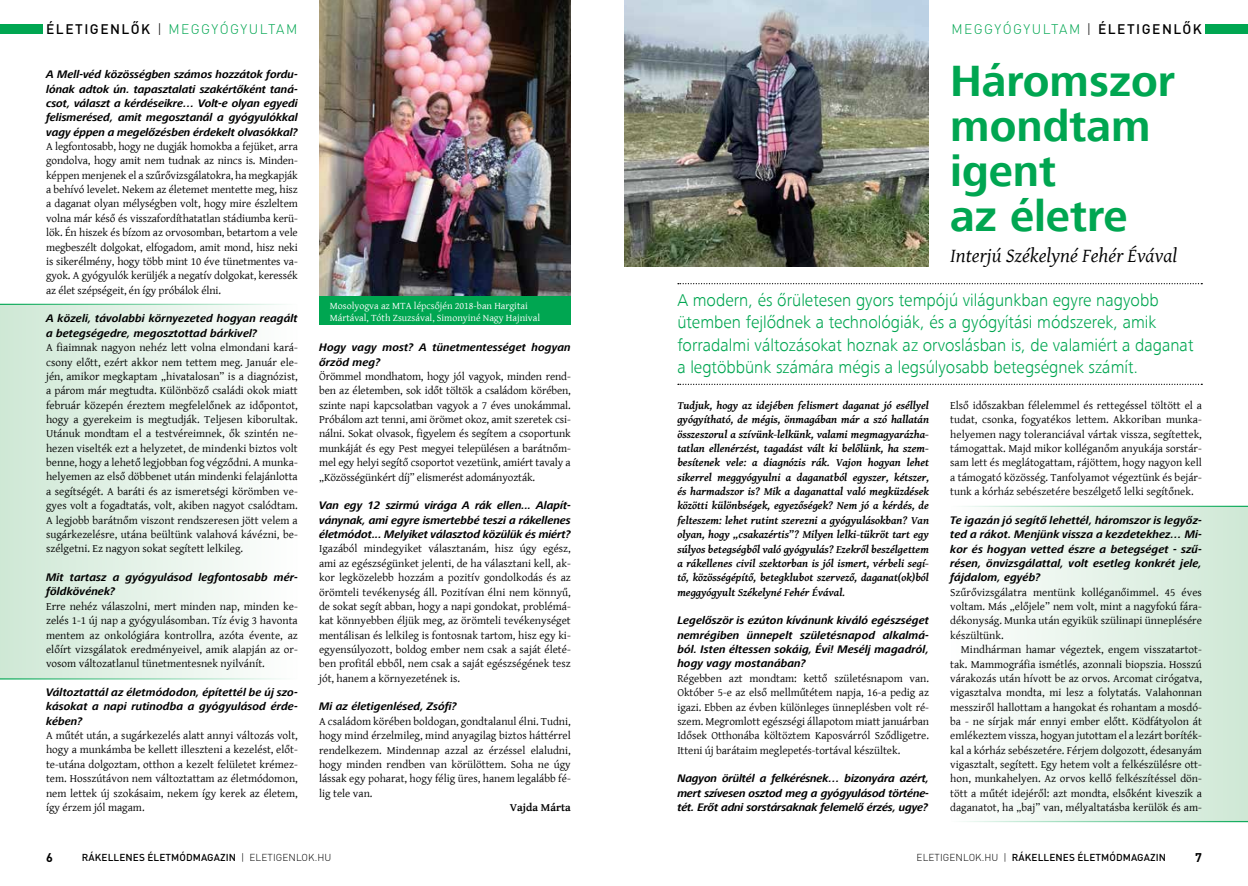
<style>
.page{position:relative;width:1248px;height:886px;background:#fff}
.page>*{position:absolute;margin:0;border:0;box-sizing:border-box;transform-origin:0 0}
.t1{font:700 45px/45px "ZEISS Frutiger Next W1 G";color:#00a651}
.t2{font:italic 20px "Gentium Basic";color:#000}
.t3{font:300 17.5px/22.5px "ZEISS Frutiger Next W1 G";color:#00a651}
.t4{font:300 13.75px "DIN Pro";letter-spacing:.11em;color:#00a651}
.t5{font:700 12.5px "DIN Pro";color:#000}
.t6{font:11.25px/14.4px "Gentium Basic";color:#000;text-align:justify}
.t7{font:italic 700 11.25px/14.4px "ZEISS Frutiger Next W1 G";color:#000;text-align:justify}
.t8{font:italic 700 11.25px/14.4px "Gentium Basic";color:#000;text-align:justify}
.t9{font:700 11.25px "Gentium Basic";color:#000}
.t10{font:10px/12px "Gentium Basic";color:#fff}
.t11{font:500 10px "DIN Pro";letter-spacing:.01em;color:#000}
.s1{font-weight:500;color:#000}
.s2{color:#000}
.s3{font-weight:300}
</style>
<div class="page">
<svg style="left:962px;top:506px;width:285px;height:316px"></svg>
<svg style="left:0;top:304px;width:286px;height:375px"></svg>
<svg style="left:678px;top:283px;width:524px;height:1px"></svg>
<svg style="left:678px;top:384px;width:524px;height:1px"></svg>
<div style="left:0;top:24px;width:43px;height:10px;background:#00a651"></div>
<div style="left:1205px;top:24px;width:42px;height:10px;background:#00a651"></div>
<img style="left:624px;top:0;width:304px;height:267px">
<img style="left:319px;top:0;width:251px;height:297px">
<div style="left:319px;top:297px;width:251px;height:28px;background:#00a651"></div>
<p class="t4" style="left:46px;top:20px;width:253px"><span class="s1">ÉLETIGENLŐK</span> <span class="s2">|</span> MEGGYÓGYULTAM</p>
<p class="t4" style="left:951px;top:20px;width:252px">MEGGYÓGYULTAM <span class="s2">|</span> <span class="s1">ÉLETIGENLŐK</span></p>
<p class="t7" style="left:46px;top:68px;width:253px">A Mell-véd közösségben számos hozzátok fordu&shy;lónak adtok ún. tapasztalati szakértőként taná&shy;csot, választ a kérdéseikre… Volt-e olyan egyedi felismerésed, amit megosztanál a gyógyulókkal vagy éppen a megelőzésben érdekelt olvasókkal?</p>
<p class="t6" style="left:46px;top:139px;width:253px">A legfontosabb, hogy ne dugják homokba a fejüket, arra gondolva, hogy amit nem tudnak az nincs is. Minden&shy;képpen menjenek el a szűrővizsgálatokra, ha megkapják a behívó levelet. Nekem az életemet mentette meg, hisz a daganat olyan mélységben volt, hogy mire észleltem volna már késő és visszafordíthatatlan stádiumba kerü&shy;lök. Én hiszek és bízom az orvosomban, betartom a vele megbeszélt dolgokat, elfogadom, amit mond, hisz neki is sikerélmény, hogy több mint 10 éve tünetmentes va&shy;gyok. A gyógyulók kerüljék a negatív dolgokat, keressék az élet szépségeit, én így próbálok élni.</p>
<p class="t7" style="left:46px;top:312px;width:253px">A közeli, távolabbi környezeted hogyan reagált a betegségedre, megosztottad bárkivel?</p>
<p class="t6" style="left:46px;top:340px;width:253px">A fiaimnak nagyon nehéz lett volna elmondani kará&shy;csony előtt, ezért akkor nem tettem meg. Január ele&shy;jén, amikor megkaptam „hivatalosan” is a diagnózist, a párom már megtudta. Különböző családi okok miatt február közepén éreztem megfelelőnek az időpontot, hogy a gyerekeim is megtudják. Teljesen kiborultak.<br>Utánuk mondtam el a testvéreimnek, ők szintén ne&shy;hezen viselték ezt a helyzetet, de mindenki biztos volt benne, hogy a lehető legjobban fog végződni. A munka&shy;helyemen az első döbbenet után mindenki felajánlotta a segítségét. A baráti és az ismeretségi körömben ve&shy;gyes volt a fogadtatás, volt, akiben nagyot csalódtam.<br>A legjobb barátnőm viszont rendszeresen jött velem a sugárkezelésre, utána beültünk valahová kávézni, be&shy;szélgetni. Ez nagyon sokat segített lelkileg.</p>
<p class="t7" style="left:46px;top:570px;width:253px">Mit tartasz a gyógyulásod legfontosabb mér&shy;földkövének?</p>
<p class="t6" style="left:46px;top:599px;width:253px">Erre nehéz válaszolni, mert minden nap, minden ke&shy;zelés 1-1 új nap a gyógyulásomban. Tíz évig 3 havonta mentem az onkológiára kontrollra, azóta évente, az előírt vizsgálatok eredményeivel, amik alapján az or&shy;vosom változatlanul tünetmentesnek nyilvánít.</p>
<p class="t7" style="left:46px;top:685px;width:253px">Változtattál az életmódodon, építettél be új szo&shy;kásokat a napi rutinodba a gyógyulásod érde&shy;kében?</p>
<p class="t6" style="left:46px;top:728px;width:253px">A műtét után, a sugárkezelés alatt annyi változás volt, hogy a munkámba be kellett illeszteni a kezelést, előt&shy;te-utána dolgoztam, otthon a kezelt felületet krémez&shy;tem. Hosszútávon nem változtattam az életmódomon, nem lettek új szokásaim, nekem így kerek az életem, így érzem jól magam.</p>
<p class="t10" style="left:330px;top:300px;width:212px">Mosolyogva az MTA lépcsőjén 2018-ban Hargitai<br>Mártával, Tóth Zsuzsával, Simonyiné Nagy Hajnival</p>
<p class="t7" style="left:319px;top:341px;width:253px">Hogy vagy most? A tünetmentességet hogyan őrzöd meg?</p>
<p class="t6" style="left:319px;top:369px;width:253px">Örömmel mondhatom, hogy jól vagyok, minden rend&shy;ben az életemben, sok időt töltök a családom körében, szinte napi kapcsolatban vagyok a 7 éves unokámmal.<br>Próbálom azt tenni, ami örömet okoz, amit szeretek csi&shy;nálni. Sokat olvasok, figyelem és segítem a csoportunk munkáját és egy Pest megyei településen a barátnőm&shy;mel egy helyi segítő csoportot vezetünk, amiért tavaly a „Közösségünkért díj” elismerést adományozták.</p>
<p class="t7" style="left:319px;top:499px;width:253px">Van egy 12 szirmú virága A rák ellen... Alapít&shy;ványnak, ami egyre ismertebbé teszi a rákellenes életmódot... Melyiket választod közülük és miért?</p>
<p class="t6" style="left:319px;top:541px;width:253px">Igazából mindegyiket választanám, hisz úgy egész, ami az egészségünket jelenti, de ha választani kell, ak&shy;kor legközelebb hozzám a pozitív gondolkodás és az örömteli tevékenység áll. Pozitívan élni nem könnyű, de sokat segít abban, hogy a napi gondokat, problémá&shy;kat könnyebben éljük meg, az örömteli tevékenységet mentálisan és lelkileg is fontosnak tartom, hisz egy ki&shy;egyensúlyozott, boldog ember nem csak a saját életé&shy;ben profitál ebből, nem csak a saját egészségének tesz jót, hanem a környezetének is.</p>
<p class="t7" style="left:319px;top:700px;width:139px">Mi az életigenlésed, Zsófi?</p>
<p class="t6" style="left:319px;top:714px;width:253px">A családom körében boldogan, gondtalanul élni. Tudni, hogy mind érzelmileg, mind anyagilag biztos háttérrel rendelkezem. Mindennap azzal az érzéssel elaludni, hogy minden rendben van körülöttem. Soha ne úgy lássak egy poharat, hogy félig üres, hanem legalább fé&shy;lig tele van.</p>
<p class="t9" style="left:509px;top:799px;width:63px">Vajda Márta</p>
<h1 class="t1" style="left:950px;top:60px;width:226px">Háromszor mondtam igent<br>az életre</h1>
<h2 class="t2" style="left:950px;top:241px;width:228px">Interjú Székelyné Fehér Évával</h2>
<p class="t3" style="left:677px;top:288px;width:517px">A modern, és őrületesen gyors tempójú világunkban egyre nagyobb ütemben fejlődnek a technológiák, és a gyógyítási módszerek, amik forradalmi változásokat hoznak az orvoslásban is, de valamiért a daganat a legtöbbünk számára mégis a legsúlyosabb betegségnek számít.</p>
<p class="t8" style="left:677px;top:398px;width:253px">Tudjuk, hogy az idejében felismert daganat jó eséllyel gyógyítható, de mégis, önmagában már a szó hallatán összeszorul a szívünk-lelkünk, valami megmagyarázha&shy;tatlan ellenérzést, tagadást vált ki belőlünk, ha szem&shy;besítenek vele: a diagnózis rák. Vajon hogyan lehet sikerrel meggyógyulni a daganatból egyszer, kétszer, és harmadszor is? Mik a daganattal való megküzdések közötti különbségek, egyezőségek? Nem jó a kérdés, de felteszem: lehet rutint szerezni a gyógyulásokban? Van olyan, hogy „csakazértis”? Milyen lelki-tükröt tart egy súlyos betegségből való gyógyulás? Ezekről beszélgettem a rákellenes civil szektorban is jól ismert, vérbeli segí&shy;tő, közösségépítő, betegklubot szervező, daganat(ok)ból meggyógyult Székelyné Fehér Évával.</p>
<p class="t7" style="left:677px;top:614px;width:253px">Legelőször is ezúton kívánunk kiváló egészséget nemrégiben ünnepelt születésnapod alkalmá&shy;ból. Isten éltessen sokáig, Évi! Mesélj magadról, hogy vagy mostanában?</p>
<p class="t6" style="left:677px;top:671px;width:253px">Régebben azt mondtam: kettő születésnapom van.<br>Október 5-e az első mellműtétem napja, 16-a pedig az igazi. Ebben az évben különleges ünneplésben volt ré&shy;szem. Megromlott egészségi állapotom miatt januárban Idősek Otthonába költöztem Kaposvárról Sződligetre.<br>Itteni új barátaim meglepetés-tortával készültek.</p>
<p class="t7" style="left:677px;top:772px;width:253px">Nagyon örültél a felkérésnek… bizonyára azért, mert szívesen osztod meg a gyógyulásod történe&shy;tét. Erőt adni sorstársaknak felemelő érzés, ugye?</p>
<p class="t6" style="left:950px;top:398px;width:253px">Első időszakban félelemmel és rettegéssel töltött el a tudat, csonka, fogyatékos lettem. Akkoriban munka&shy;helyemen nagy toleranciával vártak vissza, segítettek, támogattak. Majd mikor kolléganőm anyukája sorstár&shy;sam lett és meglátogattam, rájöttem, hogy nagyon kell a támogató közösség. Tanfolyamot végeztünk és bejár&shy;tunk a kórház sebészetére beszélgető lelki segítőnek.</p>
<p class="t7" style="left:950px;top:513px;width:253px">Te igazán jó segítő lehettél, háromszor is legyőz&shy;ted a rákot. Menjünk vissza a kezdetekhez… Mi&shy;kor és hogyan vetted észre a betegséget - szű&shy;résen, önvizsgálattal, volt esetleg konkrét jele, fájdalom, egyéb?</p>
<p class="t6" style="left:950px;top:584px;width:253px">Szűrővizsgálatra mentünk kolléganőimmel. 45 éves voltam. Más „előjele” nem volt, mint a nagyfokú fára&shy;dékonyság. Munka után egyikük szülinapi ünneplésére készültünk.</p>
<p class="t6" style="left:950px;top:642px;width:253px;text-indent:11px">Mindhárman hamar végeztek, engem visszatartot&shy;tak. Mammográfia ismétlés, azonnali biopszia. Hosszú várakozás után hívott be az orvos. Arcomat cirógatva, vigasztalva mondta, mi lesz a folytatás. Valahonnan messziről hallottam a hangokat és rohantam a mosdó&shy;ba - ne sírjak már ennyi ember előtt. Ködfátyolon át emlékeztem vissza, hogyan jutottam el a lezárt boríték&shy;kal a kórház sebészetére. Férjem dolgozott, édesanyám vigasztalt, segített. Egy hetem volt a felkészülésre ott&shy;hon, munkahelyen. Az orvos kellő felkészítéssel dön&shy;tött a műtét idejéről: azt mondta, elsőként kiveszik a daganatot, ha „baj” van, mélyaltatásba kerülök és am-</p>
<p class="t5" style="left:46px;top:849px;width:8px">6</p>
<p class="t11" style="left:82px;top:850px;width:251px">RÁKELLENES ÉLETMÓDMAGAZIN <span class="s3">| ELETIGENLOK.HU</span></p>
<p class="t11" style="left:916px;top:850px;width:251px"><span class="s3">ELETIGENLOK.HU |</span> RÁKELLENES ÉLETMÓDMAGAZIN</p>
<p class="t5" style="left:1194px;top:849px;width:8px">7</p>
</div>
